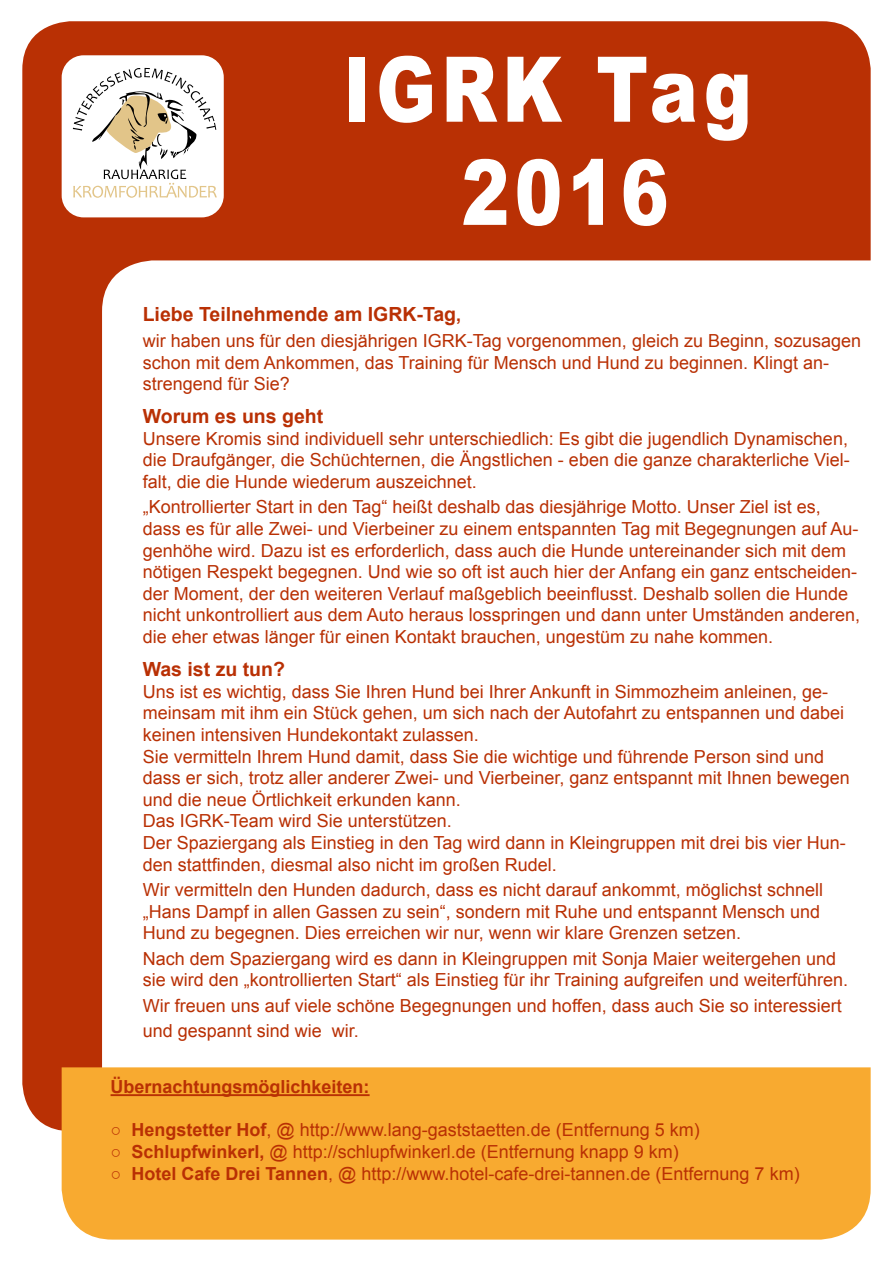
<style>
.page{position:relative;width:893px;height:1263px;background:#fff}
.page>*{position:absolute;margin:0;border:0;box-sizing:border-box;transform-origin:0 0}
.t1{font:900 90.75px/103.2px "Arial";letter-spacing:.07em;color:#fff;text-align:center;scale:.79 1}
.t2{font:700 19.5px "Arial";color:#b93004}
.t3{font:18px/21.6px "Arial";color:#b93004}
.t4{font:700 18px "Arial";color:#b93004}
.s1{font-size:18px}
.s2{font-weight:700}
</style>
<div class="page">
<div style="left:22px;top:21px;width:849px;height:1110px;background:#b93004;border-radius:48px"></div>
<div style="left:102px;top:260px;width:769px;height:807px;background:#fff"></div>
<div style="left:62px;top:1067px;width:809px;height:172px;background:#f8aa30"></div>
<hr style="left:111px;top:1094px;width:259px;height:2px;background:#b93004">
<div style="left:62px;top:55px;width:162px;height:162px;background:#fff;border-radius:22px"></div>
<svg style="left:73px;top:68px;width:144px;height:130px"></svg>
<h1 class="t1" style="left:343px;top:35px;width:519px">IGRK Tag<br>2016</h1>
<p class="t2" style="left:143px;top:302px;width:320px">Liebe Teilnehmende am IGRK-Tag<span class="s1">,</span></p>
<p class="t3" style="left:143px;top:330px;width:720px">wir haben uns für den diesjährigen IGRK-Tag vorgenommen, gleich zu Beginn, sozusagen schon mit dem Ankommen, das Training für Mensch und Hund zu beginnen. Klingt an&shy;strengend für Sie?</p>
<p class="t2" style="left:143px;top:403px;width:182px">Worum es uns geht</p>
<p class="t3" style="left:143px;top:428px;width:709px;text-align:justify">Unsere Kromis sind individuell sehr unterschiedlich: Es gibt die jugendlich Dynamischen, die Draufgänger, die Schüchternen, die Ängstlichen - eben die ganze charakterliche Viel&shy;falt, die die Hunde wiederum auszeichnet.</p>
<p class="t3" style="left:143px;top:496px;width:719px">„Kontrollierter Start in den Tag“ heißt deshalb das diesjährige Motto. Unser Ziel ist es, dass es für alle Zwei- und Vierbeiner zu einem entspannten Tag mit Begegnungen auf Au&shy;genhöhe wird. Dazu ist es erforderlich, dass auch die Hunde untereinander sich mit dem nötigen Respekt begegnen. Und wie so oft ist auch hier der Anfang ein ganz entscheiden&shy;der Moment, der den weiteren Verlauf maßgeblich beeinflusst. Deshalb sollen die Hunde nicht unkontrolliert aus dem Auto heraus losspringen und dann unter Umständen anderen, die eher etwas länger für einen Kontakt brauchen, ungestüm zu nahe kommen.</p>
<p class="t2" style="left:143px;top:656px;width:144px">Was ist zu tun?</p>
<p class="t3" style="left:143px;top:681px;width:709px">Uns ist es wichtig, dass Sie Ihren Hund bei Ihrer Ankunft in Simmozheim anleinen, ge&shy;meinsam mit ihm ein Stück gehen, um sich nach der Autofahrt zu entspannen und dabei keinen intensiven Hundekontakt zulassen.<br>Sie vermitteln Ihrem Hund damit, dass Sie die wichtige und führende Person sind und dass er sich, trotz aller anderer Zwei- und Vierbeiner, ganz entspannt mit Ihnen bewegen und die neue Örtlichkeit erkunden kann.<br>Das IGRK-Team wird Sie unterstützen.<br>Der Spaziergang als Einstieg in den Tag wird dann in Kleingruppen mit drei bis vier Hun&shy;den stattfinden, diesmal also nicht im großen Rudel.</p>
<p class="t3" style="left:143px;top:879px;width:682px">Wir vermitteln den Hunden dadurch, dass es nicht darauf ankommt, möglichst schnell „Hans Dampf in allen Gassen zu sein“, sondern mit Ruhe und entspannt Mensch und<br>Hund zu begegnen. Dies erreichen wir nur, wenn wir klare Grenzen setzen.</p>
<p class="t3" style="left:143px;top:948px;width:707px">Nach dem Spaziergang wird es dann in Kleingruppen mit Sonja Maier weitergehen und sie wird den „kontrollierten Start“ als Einstieg für ihr Training aufgreifen und weiterführen.</p>
<p class="t3" style="left:143px;top:993px;width:701px;line-height:25.5px">Wir freuen uns auf viele schöne Begegnungen und hoffen, dass auch Sie so interessiert und gespannt sind wie wir.</p>
<p class="t4" style="left:111px;top:1075px;width:261px">Übernachtungsmöglichkeiten:</p>
<p class="t3" style="left:111px;top:1119px;width:591px">○ <span class="s2">Hengstetter Hof</span>, @ http://www.lang-gaststaetten.de (Entfernung 5 km)</p>
<p class="t3" style="left:111px;top:1141px;width:570px">○ <span class="s2">Schlupfwinkerl,</span> @ http://schlupfwinkerl.de (Entfernung knapp 9 km)</p>
<p class="t3" style="left:111px;top:1163px;width:691px">○ <span class="s2">Hotel Cafe Drei Tannen</span>, @ http://www.hotel-cafe-drei-tannen.de (Entfernung 7 km)</p>
</div>
